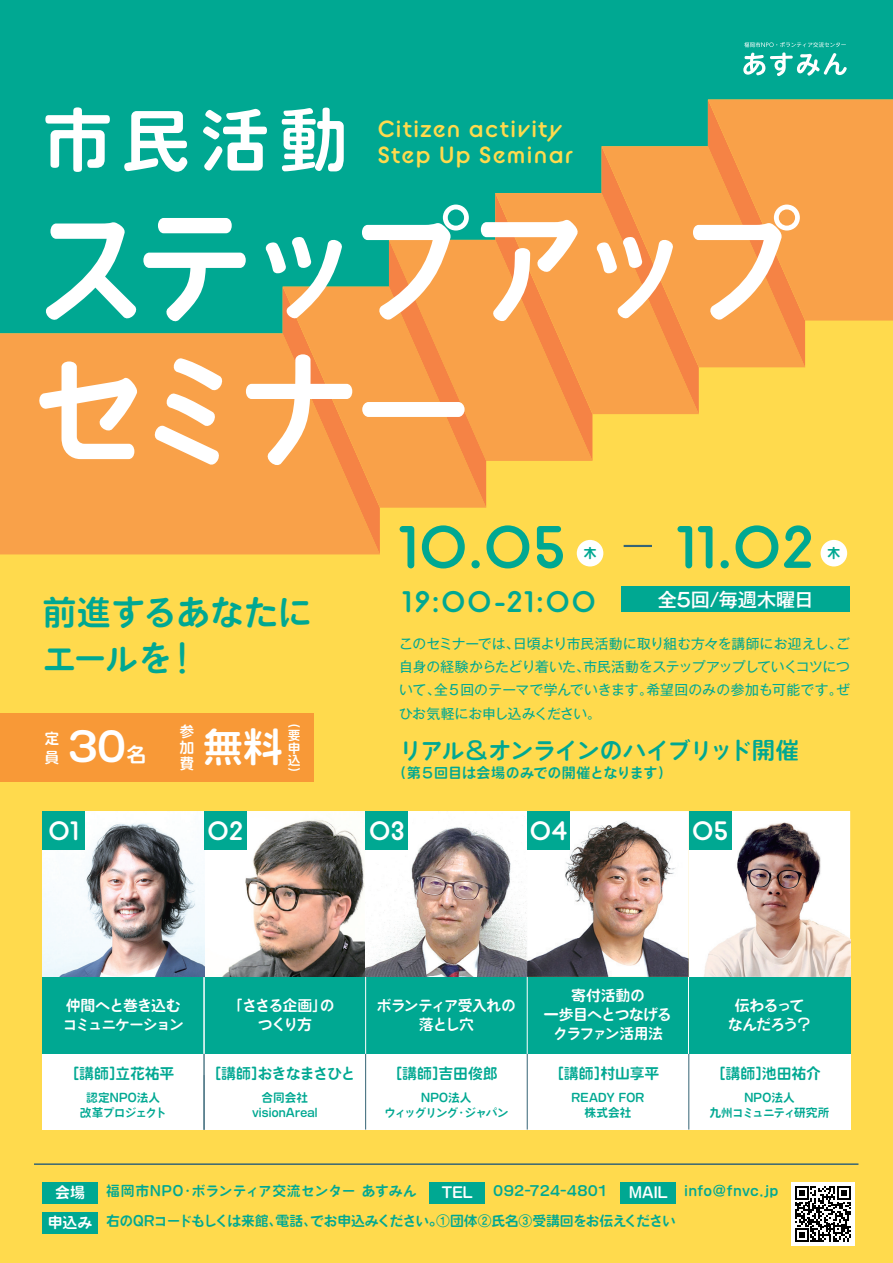
<style>
.page{position:relative;width:893px;height:1263px;background:#fff}
.page>*{position:absolute;margin:0;border:0;box-sizing:border-box;transform-origin:0 0}
.t1{font:125.4px/143.6px "VDL V7 Maru Gothic Bold";letter-spacing:-.155em;color:#fff}
.t2{font:70.2px "VDL V7 Maru Gothic Bold";color:#fff}
.t3{font:700 59.85px "BC Alphapipe TSB";letter-spacing:.02em;color:#00a892}
.t4{font:40.35px "VDL V7 Maru Gothic Bold";color:#fff}
.t5{font:34.05px/46.8px "VDL V7 Maru Gothic Bold";letter-spacing:-.015em;color:#00a892}
.t6{font:700 29.7px "BC Alphapipe TSB";letter-spacing:.075em;color:#00a892}
.t7{font:700 26.55px "BC Alphapipe TSB";letter-spacing:.02em;color:#fff}
.t8{font:700 23.4px/25.5px "BC Alphapipe TSB";letter-spacing:.055em;color:#ffda4d}
.t9{font:23.4px "VDL V7 Maru Gothic Bold";letter-spacing:-.055em;color:#00a892}
.t10{font:500 19.2px "Gothic MB101 Pr 6 N";letter-spacing:-.01em;color:#fff}
.t11{font:14.85px/19.2px "VDL V7 Maru Gothic Bold";letter-spacing:-.06em;color:#fff;text-align:center}
.t12{font:14.85px "VDL V7 Maru Gothic Bold";letter-spacing:-.01em;color:#00a892}
.t13{font:14.85px "VDL V7 Maru Gothic Bold";letter-spacing:-.06em;color:#00a892}
.t14{font:14.1px "VDL V7 Maru Gothic Bold";letter-spacing:-.005em;color:#00a892}
.t15{font:13.8px/23.4px "Gothic MB101 Pr 6 N";color:#00a892;text-align:justify}
.t16{font:13.8px "VDL V7 Maru Gothic Bold";letter-spacing:-.03em;color:#00a892}
.t17{font:13.8px "VDL V7 Maru Gothic Bold";letter-spacing:.02em;color:#00a892}
.t18{font:13.8px "VDL V7 Maru Gothic Bold";letter-spacing:.04em;color:#00a892}
.t19{font:13.35px "VDL V7 Maru Gothic Bold";color:#00a892}
.t20{font:12.75px/12.8px "VDL V7 Maru Gothic Bold";color:#fff;text-align:justify}
.t21{font:11.7px/14.9px "VDL V7 Maru Gothic Bold";letter-spacing:.005em;color:#00a892;text-align:center}
.t22{font:11.7px/14.9px "VDL V7 Maru Gothic Bold";letter-spacing:-.06em;color:#00a892;text-align:center}
.t23{font:11.7px/14.9px "VDL V7 Maru Gothic Bold";letter-spacing:-.035em;color:#00a892;text-align:center}
.s1{font-size:20.25px}
.s2{font-size:14.85px;color:#fff}
</style>
<div class="page">
<div style="left:0;top:554px;width:893px;height:709px;background:#ffda4d"></div>
<div style="left:0;top:0;width:893px;height:333px;background:#00a892"></div>
<div style="left:0;top:333px;width:283px;height:221px;background:#f9a149"></div>
<svg style="left:283px;top:100px;width:610px;height:454px;background:#cdae56"></svg>
<hr style="left:34px;top:1163px;width:824px;height:2px;background:#356475">
<div style="left:43px;top:1212px;width:55px;height:21px;background:#00a892"></div>
<div style="left:43px;top:1182px;width:55px;height:21px;background:#00a892"></div>
<div style="left:429px;top:1182px;width:56px;height:21px;background:#00a892"></div>
<div style="left:621px;top:1182px;width:55px;height:21px;background:#00a892"></div>
<div style="left:791px;top:1182px;width:64px;height:64px;background:#fff"></div>
<div style="left:0;top:714px;width:313px;height:68px;background:#f89937"></div>
<hr style="left:624px;top:545px;width:28px;height:2px;background:#356475">
<div style="left:577px;top:540px;width:26px;height:26px;background:#fff;border-radius:50%"></div>
<div style="left:821px;top:540px;width:26px;height:26px;background:#fff;border-radius:50%"></div>
<div style="left:42px;top:1053px;width:162px;height:76px;background:#fff"></div>
<div style="left:42px;top:977px;width:162px;height:76px;background:#00a892"></div>
<div style="left:204px;top:1053px;width:162px;height:76px;background:#fff"></div>
<div style="left:204px;top:977px;width:162px;height:76px;background:#00a892"></div>
<div style="left:366px;top:1053px;width:161px;height:76px;background:#fff"></div>
<div style="left:366px;top:977px;width:161px;height:76px;background:#00a892"></div>
<div style="left:527px;top:1053px;width:162px;height:76px;background:#fff"></div>
<div style="left:527px;top:977px;width:162px;height:76px;background:#00a892"></div>
<div style="left:689px;top:1053px;width:161px;height:76px;background:#fff"></div>
<div style="left:689px;top:977px;width:161px;height:76px;background:#00a892"></div>
<div style="left:621px;top:586px;width:229px;height:26px;background:#00a892"></div>
<img style="left:204px;top:811px;width:647px;height:166px">
<hr style="left:204px;top:1054px;width:1px;height:76px;background:#356475">
<hr style="left:204px;top:977px;width:1px;height:98px;background:#fff">
<hr style="left:204px;top:1054px;width:1px;height:75px;background:#356475">
<hr style="left:365px;top:977px;width:1px;height:98px;background:#fff">
<hr style="left:365px;top:1054px;width:1px;height:75px;background:#356475">
<hr style="left:527px;top:977px;width:1px;height:98px;background:#fff">
<hr style="left:527px;top:1054px;width:1px;height:75px;background:#356475">
<hr style="left:689px;top:977px;width:1px;height:98px;background:#fff">
<hr style="left:689px;top:1054px;width:1px;height:75px;background:#356475">
<svg style="left:795px;top:1186px;width:55px;height:56px"></svg>
<svg style="left:689px;top:811px;width:161px;height:166px"></svg>
<img style="left:42px;top:811px;width:162px;height:166px">
<div style="left:42px;top:811px;width:43px;height:38px;background:#00a892"></div>
<div style="left:204px;top:811px;width:43px;height:38px;background:#00a892"></div>
<div style="left:366px;top:811px;width:42px;height:38px;background:#00a892"></div>
<div style="left:527px;top:811px;width:43px;height:38px;background:#00a892"></div>
<div style="left:689px;top:811px;width:42px;height:38px;background:#00a892"></div>
<svg style="left:743px;top:42px;width:104px;height:34px"></svg>
<h2 class="t2" style="left:43px;top:92px;width:307px">市民活動</h2>
<h3 class="t8" style="left:378px;top:116px;width:197px">Citizen activity<br>Step Up Seminar</h3>
<h1 class="t1" style="left:27px;top:186px;width:777px">ステップアップセミナー</h1>
<h3 class="t3" style="left:399px;top:508px;width:168px">10.05</h3>
<p class="t19" style="left:583px;top:544px;width:15px">木</p>
<h3 class="t3" style="left:677px;top:508px;width:138px">11.02</h3>
<p class="t19" style="left:827px;top:544px;width:15px">木</p>
<h3 class="t5" style="left:42px;top:586px;width:271px">前進するあなたにエールを！</h3>
<p class="t11" style="left:45px;top:728px;width:16px;text-align:left">定員</p>
<h3 class="t4" style="left:68px;top:719px;width:80px">30<span class="s1">名</span></h3>
<p class="t11" style="left:179px;top:723px;width:16px;line-height:15.9px;text-align:justify">参加費</p>
<p class="t20" style="left:288px;top:715px;width:14px">（要申込）</p>
<h3 class="t4" style="left:203px;top:719px;width:82px">無料</h3>
<h3 class="t6" style="left:402px;top:582px;width:195px">19:00-21:00</h3>
<h3 class="t10" style="left:658px;top:584px;width:158px">全5回/毎週木曜日</h3>
<p class="t15" style="left:399px;top:631px;width:452px">このセミナーでは、日頃より市民活動に取り組む方々を講師にお迎えし、ご自身の経験からたどり着いた、市民活動をステップアップしていくコツについて、全５回のテーマで学んでいきます。希望回のみの参加も可能です。ぜひお気軽にお申し込みください。</p>
<h3 class="t9" style="left:399px;top:734px;width:402px">リアル＆オンラインのハイブリッド開催</h3>
<p class="t14" style="left:392px;top:763px;width:281px">（第５回目は会場のみでの開催となります）</p>
<h3 class="t7" style="left:49px;top:814px;width:32px">01</h3>
<h3 class="t7" style="left:207px;top:814px;width:37px">02</h3>
<h3 class="t7" style="left:369px;top:814px;width:37px">03</h3>
<h3 class="t7" style="left:530px;top:814px;width:39px">04</h3>
<h3 class="t7" style="left:692px;top:814px;width:38px">05</h3>
<p class="t11" style="left:63px;top:995px;width:122px;text-align:left">仲間へと巻き込むコミュニケーション</p>
<p class="t12" style="left:72px;top:1063px;width:104px">[講師]立花祐平</p>
<p class="t21" style="left:80px;top:1089px;width:88px">認定NPO法人改革プロジェクト</p>
<p class="t11" style="left:228px;top:995px;width:108px">「ささる企画」のつくり方</p>
<p class="t13" style="left:214px;top:1063px;width:143px">[講師]おきなまさひと</p>
<p class="t21" style="left:252px;top:1089px;width:67px">合同会社visionAreal</p>
<p class="t11" style="left:377px;top:995px;width:141px">ボランティア受入れの落とし穴</p>
<p class="t12" style="left:395px;top:1063px;width:104px">[講師]吉田俊郎</p>
<p class="t22" style="left:384px;top:1089px;width:126px">NPO法人<br>ウィッグリング・ジャパン</p>
<p class="t11" style="left:544px;top:985px;width:130px">寄付活動の<br>一歩目へとつなげるクラファン活用法</p>
<p class="t12" style="left:557px;top:1063px;width:104px">[講師]村山享平</p>
<p class="t21" style="left:572px;top:1089px;width:74px">READY FOR株式会社</p>
<p class="t11" style="left:728px;top:995px;width:85px">伝わるってなんだろう？</p>
<p class="t12" style="left:718px;top:1063px;width:104px">[講師]池田祐介</p>
<p class="t23" style="left:710px;top:1089px;width:121px">NPO法人<br>九州コミュニティ研究所</p>
<p class="t11" style="left:55px;top:1182px;width:31px">会場</p>
<p class="t17" style="left:106px;top:1182px;width:312px">福岡市NPO・ボランティア交流センター あすみん</p>
<p class="t11" style="left:442px;top:1182px;width:32px">TEL</p>
<p class="t17" style="left:493px;top:1182px;width:116px">092-724-4801</p>
<p class="t18" style="left:629px;top:1182px;width:150px"><span class="s2">MAIL</span> info@fnvc.jp</p>
<p class="t16" style="left:48px;top:1211px;width:629px"><span class="s2">申込み</span> 右のQRコードもしくは来館、電話、でお申込みください。①団体②氏名③受講回をお伝えください</p>
</div>
